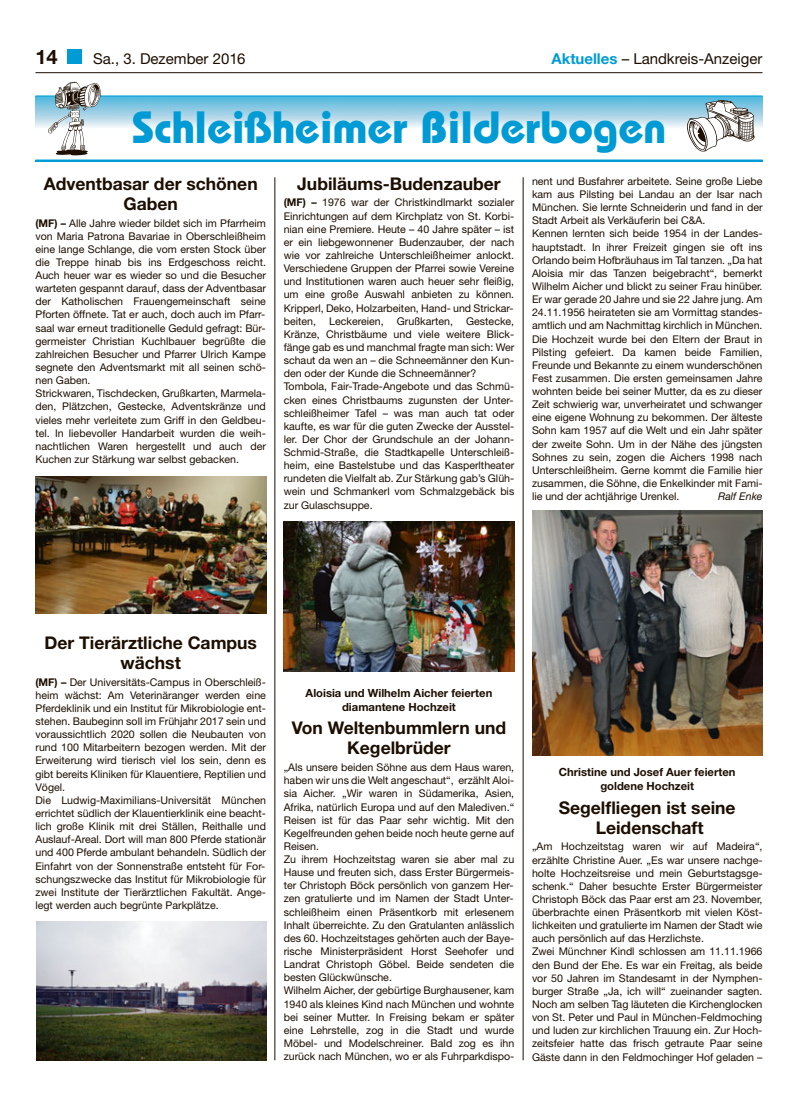
<style>
.page{position:relative;width:798px;height:1117px;background:#fff}
.page>*{position:absolute;margin:0;border:0;box-sizing:border-box;transform-origin:0 0}
.t1{font:700 45.12px "Bauhaus";color:#009bd5}
.t2{font:700 20px "Helvetica Neue";color:#1c0e00}
.t3{font:700 17.5px/20px "Helvetica Neue";color:#1c0e00;text-align:center}
.t4{font:15px "Helvetica Neue";color:#1c0e00}
.t5{font:700 11.25px/13.8px "Helvetica Neue";color:#1c0e00;text-align:center}
.t6{font:10.62px/13.1px "Helvetica Neue";color:#1c0e00}
.t7{font:italic 10.62px "Helvetica Neue";color:#1c0e00}
.s1{font-weight:700;color:#009bd5}
.s2{font-weight:700}
</style>
<div class="page">
<div style="left:68px;top:50px;width:14px;height:14px;background:#009bd5"></div>
<hr style="left:35px;top:72px;width:727px;height:1px;background:#1c0e00">
<hr style="left:274px;top:177px;width:1px;height:882px;background:#1c0e00">
<hr style="left:522px;top:177px;width:1px;height:882px;background:#1c0e00">
<img style="left:35px;top:97px;width:727px;height:31px">
<hr style="left:35px;top:96px;width:727px;height:1px;background:#009bd5">
<hr style="left:35px;top:160px;width:727px;height:1px;background:#009bd5">
<svg style="left:48px;top:82px;width:52px;height:73px"></svg>
<svg style="left:686px;top:100px;width:68px;height:51px"></svg>
<img style="left:35px;top:476px;width:231px;height:137px">
<img style="left:36px;top:921px;width:230px;height:138px">
<img style="left:283px;top:521px;width:231px;height:150px">
<img style="left:532px;top:511px;width:230px;height:244px">
<p class="t2" style="left:35px;top:50px;width:24px">14</p>
<p class="t4" style="left:93px;top:53px;width:154px">Sa., 3. Dezember 2016</p>
<p class="t4" style="left:551px;top:53px;width:212px"><span class="s1">Aktuelles</span> – Landkreis-Anzeiger</p>
<p class="t1" style="left:132px;top:112px;width:535px">Schleißheimer Bilderbogen</p>
<p class="t3" style="left:44px;top:175px;width:215px">Adventbasar der schönen<br>Gaben</p>
<p class="t6" style="left:35px;top:217px;width:232px"><span class="s2">(MF) –</span> Alle Jahre wieder bildet sich im Pfarrheim von Maria Patrona Bavariae in Oberschleißheim eine lange Schlange, die vom ersten Stock über die Treppe hinab bis ins Erdgeschoss reicht.<br>Auch heuer war es wieder so und die Besucher warteten gespannt darauf, dass der Adventbasar der Katholischen Frauengemeinschaft seine Pforten öffnete. Tat er auch, doch auch im Pfarr&shy;saal war erneut traditionelle Geduld gefragt: Bür&shy;germeister Christian Kuchlbauer begrüßte die zahlreichen Besucher und Pfarrer Ulrich Kampe segnete den Adventsmarkt mit all seinen schö&shy;nen Gaben.<br>Strickwaren, Tischdecken, Grußkarten, Marmela&shy;den, Plätzchen, Gestecke, Adventskränze und vieles mehr verleitete zum Griff in den Geldbeu&shy;tel. In liebevoller Handarbeit wurden die weih&shy;nachtlichen Waren hergestellt und auch der Kuchen zur Stärkung war selbst gebacken.</p>
<p class="t6" style="left:531px;top:175px;width:232px">nent und Busfahrer arbeitete. Seine große Liebe kam aus Pilsting bei Landau an der Isar nach München. Sie lernte Schneiderin und fand in der Stadt Arbeit als Verkäuferin bei C&amp;A.<br>Kennen lernten sich beide 1954 in der Landes&shy;hauptstadt. In ihrer Freizeit gingen sie oft ins Orlando beim Hofbräuhaus im Tal tanzen. „Da hat Aloisia mir das Tanzen beigebracht“, bemerkt Wilhelm Aicher und blickt zu seiner Frau hinüber.<br>Er war gerade 20 Jahre und sie 22 Jahre jung. Am 24.11.1956 heirateten sie am Vormittag standes&shy;amtlich und am Nachmittag kirchlich in München.<br>Die Hochzeit wurde bei den Eltern der Braut in Pilsting gefeiert. Da kamen beide Familien, Freunde und Bekannte zu einem wunderschönen Fest zusammen. Die ersten gemeinsamen Jahre wohnten beide bei seiner Mutter, da es zu dieser Zeit schwierig war, unverheiratet und schwanger eine eigene Wohnung zu bekommen. Der älteste Sohn kam 1957 auf die Welt und ein Jahr später der zweite Sohn. Um in der Nähe des jüngsten Sohnes zu sein, zogen die Aichers 1998 nach Unterschleißheim. Gerne kommt die Familie hier zusammen, die Söhne, die Enkelkinder mit Fami&shy;lie und der achtjährige Urenkel.</p>
<p class="t3" style="left:297px;top:175px;width:205px">Jubiläums-Budenzauber</p>
<p class="t6" style="left:283px;top:197px;width:232px"><span class="s2">(MF) –</span> 1976 war der Christkindlmarkt sozialer Einrichtungen auf dem Kirchplatz von St. Korbi&shy;nian eine Premiere. Heute – 40 Jahre später – ist er ein liebgewonnener Budenzauber, der nach wie vor zahlreiche Unterschleißheimer anlockt.<br>Verschiedene Gruppen der Pfarrei sowie Vereine und Institutionen waren auch heuer sehr fleißig, um eine große Auswahl anbieten zu können.<br>Kripperl, Deko, Holzarbeiten, Hand- und Strickar&shy;beiten, Leckereien, Grußkarten, Gestecke, Kränze, Christbäume und viele weitere Blick&shy;fänge gab es und manchmal fragte man sich: Wer schaut da wen an – die Schneemänner den Kun&shy;den oder der Kunde die Schneemänner?<br>Tombola, Fair-Trade-Angebote und das Schmü&shy;cken eines Christbaums zugunsten der Unter&shy;schleißheimer Tafel – was man auch tat oder kaufte, es war für die guten Zwecke der Ausstel&shy;ler. Der Chor der Grundschule an der Johann-Schmid-Straße, die Stadtkapelle Unterschleiß&shy;heim, eine Bastelstube und das Kasperltheater rundeten die Vielfalt ab. Zur Stärkung gab’s Glüh&shy;wein und Schmankerl vom Schmalzgebäck bis zur Gulaschsuppe.</p>
<p class="t7" style="left:717px;top:492px;width:46px">Ralf Enke</p>
<p class="t3" style="left:44px;top:634px;width:214px">Der Tierärztliche Campus wächst</p>
<p class="t6" style="left:35px;top:676px;width:232px"><span class="s2">(MF) –</span> Der Universitäts-Campus in Oberschleiß&shy;heim wächst: Am Veterinäranger werden eine Pferdeklinik und ein Institut für Mikrobiologie ent&shy;stehen. Baubeginn soll im Frühjahr 2017 sein und voraussichtlich 2020 sollen die Neubauten von rund 100 Mitarbeitern bezogen werden. Mit der Erweiterung wird tierisch viel los sein, denn es gibt bereits Kliniken für Klauentiere, Reptilien und Vögel.<br>Die Ludwig-Maximilians-Universität München errichtet südlich der Klauentierklinik eine beacht&shy;lich große Klinik mit drei Ställen, Reithalle und Auslauf-Areal. Dort will man 800 Pferde stationär und 400 Pferde ambulant behandeln. Südlich der Einfahrt von der Sonnenstraße entsteht für For&shy;schungszwecke das Institut für Mikrobiologie für zwei Institute der Tierärztlichen Fakultät. Ange&shy;legt werden auch begrünte Parkplätze.</p>
<p class="t5" style="left:305px;top:687px;width:188px">Aloisia und Wilhelm Aicher feierten diamantene Hochzeit</p>
<p class="t3" style="left:292px;top:719px;width:216px">Von Weltenbummlern und<br>Kegelbrüder</p>
<p class="t6" style="left:283px;top:761px;width:232px">„Als unsere beiden Söhne aus dem Haus waren, haben wir uns die Welt angeschaut“, erzählt Aloi&shy;sia Aicher. „Wir waren in Südamerika, Asien, Afrika, natürlich Europa und auf den Malediven.“ Reisen ist für das Paar sehr wichtig. Mit den Kegelfreunden gehen beide noch heute gerne auf Reisen.<br>Zu ihrem Hochzeitstag waren sie aber mal zu Hause und freuten sich, dass Erster Bürgermeis&shy;ter Christoph Böck persönlich von ganzem Her&shy;zen gratulierte und im Namen der Stadt Unter&shy;schleißheim einen Präsentkorb mit erlesenem Inhalt überreichte. Zu den Gratulanten anlässlich des 60. Hochzeitstages gehörten auch der Baye&shy;rische Ministerpräsident Horst Seehofer und Landrat Christoph Göbel. Beide sendeten die besten Glückwünsche.<br>Wilhelm Aicher, der gebürtige Burghausener, kam 1940 als kleines Kind nach München und wohnte bei seiner Mutter. In Freising bekam er später eine Lehrstelle, zog in die Stadt und wurde Möbel- und Modelschreiner. Bald zog es ihn zurück nach München, wo er als Fuhrparkdispo-</p>
<p class="t5" style="left:558px;top:766px;width:178px">Christine und Josef Auer feierten goldene Hochzeit</p>
<p class="t3" style="left:558px;top:798px;width:178px">Segelfliegen ist seine<br>Leidenschaft</p>
<p class="t6" style="left:531px;top:840px;width:232px">„Am Hochzeitstag waren wir auf Madeira“, erzählte Christine Auer. „Es war unsere nachge&shy;holte Hochzeitsreise und mein Geburtstagsge&shy;schenk.“ Daher besuchte Erster Bürgermeister Christoph Böck das Paar erst am 23. November, überbrachte einen Präsentkorb mit vielen Köst&shy;lichkeiten und gratulierte im Namen der Stadt wie auch persönlich auf das Herzlichste.<br>Zwei Münchner Kindl schlossen am 11.11.1966 den Bund der Ehe. Es war ein Freitag, als beide vor 50 Jahren im Standesamt in der Nymphen&shy;burger Straße „Ja, ich will“ zueinander sagten.<br>Noch am selben Tag läuteten die Kirchenglocken von St. Peter und Paul in München-Feldmoching und luden zur kirchlichen Trauung ein. Zur Hoch&shy;zeitsfeier hatte das frisch getraute Paar seine Gäste dann in den Feldmochinger Hof geladen –</p>
</div>
